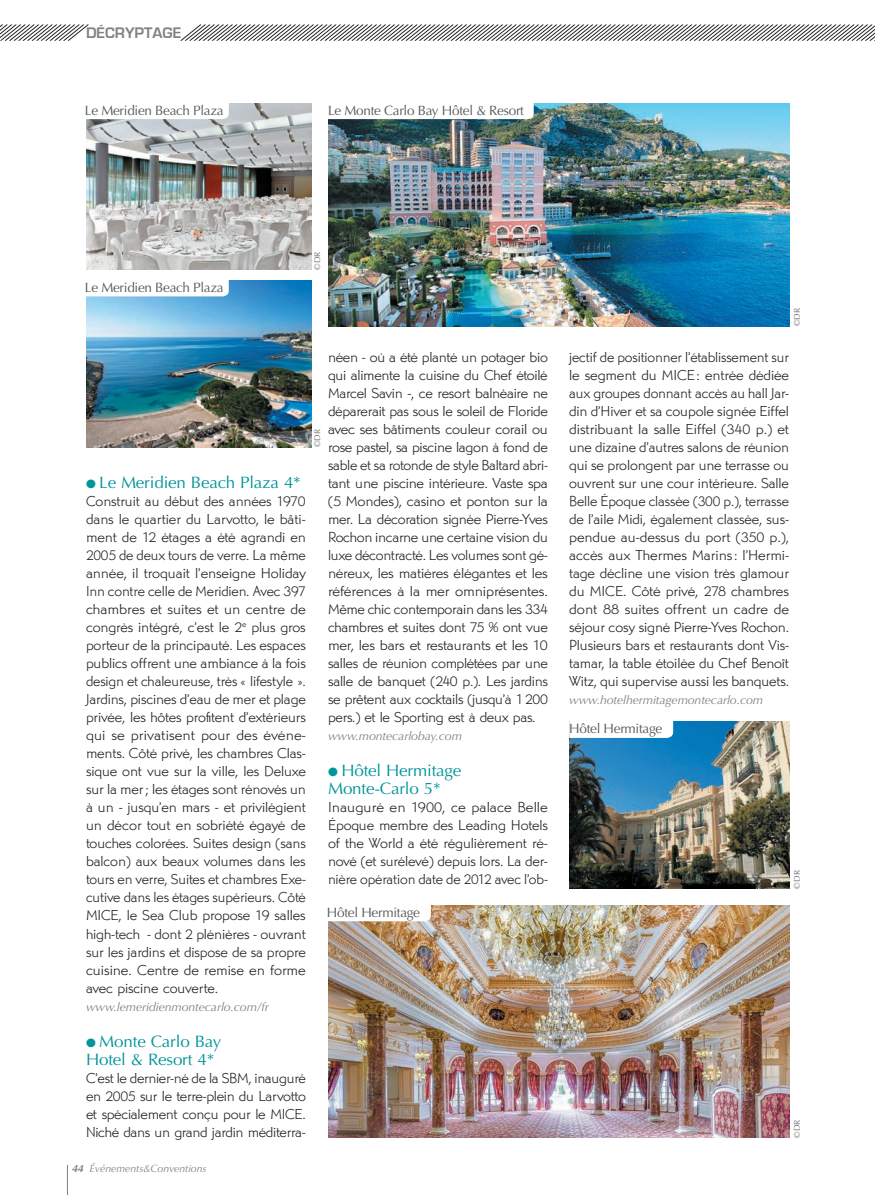
<style>
.page{position:relative;width:876px;height:1195px;background:#fff}
.page>*{position:absolute;margin:0;border:0;box-sizing:border-box;transform-origin:0 0}
.t1{font:16.5px/18px "Optima";letter-spacing:-.01em;color:#00959a}
.t2{font:700 15.75px "Eurostile";color:#808285}
.t3{font:300 15px/18px "Martin Got URWTOT";letter-spacing:-.02em;color:#231f20;text-align:justify}
.t4{font:300 15px/18px "Martin Got URWTOT";letter-spacing:-.02em;color:#231f20;text-align:justify;scale:1.06 1}
.t5{font:13.5px "Optima";letter-spacing:-.02em;color:#57585a}
.t6{font:italic 12px "Optima";letter-spacing:-.01em;color:#808285}
.t7{font:italic 10.5px "Optima";color:#808285}
.t8{font:8.25px "Optima";letter-spacing:.01em;color:#6c6d70}
.s1{font-weight:700}
</style>
<div class="page">
<svg style="left:0;top:24px;width:874px;height:17px"></svg>
<hr style="left:67px;top:1164px;width:1px;height:30px;background:#808285">
<img style="left:86px;top:103px;width:225px;height:167px">
<img style="left:86px;top:280px;width:225px;height:167px">
<img style="left:328px;top:103px;width:461px;height:223px">
<img style="left:328px;top:905px;width:461px;height:232px">
<img style="left:569px;top:721px;width:220px;height:167px">
<svg style="left:86px;top:103px;width:143px;height:16px"></svg>
<svg style="left:328px;top:103px;width:205px;height:16px"></svg>
<svg style="left:86px;top:280px;width:143px;height:16px"></svg>
<svg style="left:328px;top:905px;width:102px;height:16px"></svg>
<svg style="left:569px;top:721px;width:103px;height:16px"></svg>
<p class="t2" style="left:86px;top:24px;width:97px">DÉCRYPTAGE</p>
<p class="t5" style="left:85px;top:102px;width:140px">Le Meridien Beach Plaza</p>
<p class="t5" style="left:328px;top:102px;width:197px">Le Monte Carlo Bay Hôtel &amp; Resort</p>
<p class="t5" style="left:85px;top:279px;width:140px">Le Meridien Beach Plaza</p>
<p class="t8" style="left:312px;top:270px;width:20px;rotate:-90deg">©DR</p>
<p class="t1" style="left:86px;top:473px;width:216px">● Le Meridien Beach Plaza 4*</p>
<p class="t3" style="left:86px;top:492px;width:221px">Construit au début des années 1970 dans le quartier du Larvotto, le bâti&shy;ment de 12 étages a été agrandi en 2005 de deux tours de verre. La même année, il troquait l’enseigne Holiday Inn contre celle de Meridien. Avec 397 chambres et suites et un centre de congrès intégré, c’est le 2<sup>e</sup> plus gros porteur de la principauté. Les espaces publics offrent une ambiance à la fois design et chaleureuse, très « lifestyle ».<br>Jardins, piscines d’eau de mer et plage privée, les hôtes profitent d’extérieurs qui se privatisent pour des événe&shy;ments. Côté privé, les chambres Clas&shy;sique ont vue sur la ville, les Deluxe sur la mer; les étages sont rénovés un à un - jusqu’en mars - et privilégient un décor tout en sobriété égayé de touches colorées. Suites design (sans balcon) aux beaux volumes dans les tours en verre, Suites et chambres Exe&shy;cutive dans les étages supérieurs. Côté MICE, le Sea Club propose 19 salles high-tech - dont 2 plénières - ouvrant sur les jardins et dispose de sa propre cuisine. Centre de remise en forme avec piscine couverte.</p>
<p class="t6" style="left:86px;top:999px;width:184px">www.lemeridienmontecarlo.com/fr</p>
<p class="t1" style="left:86px;top:1031px;width:137px">● Monte Carlo Bay<br>Hotel &amp; Resort 4*</p>
<p class="t3" style="left:86px;top:1068px;width:221px">C’est le dernier-né de la SBM, inauguré en 2005 sur le terre-plein du Larvotto et spécialement conçu pour le MICE.<br>Niché dans un grand jardin méditerra-</p>
<p class="t3" style="left:328px;top:348px;width:221px">néen - où a été planté un potager bio qui alimente la cuisine du Chef étoilé Marcel Savin -, ce resort balnéaire ne déparerait pas sous le soleil de Floride avec ses bâtiments couleur corail ou rose pastel, sa piscine lagon à fond de sable et sa rotonde de style Baltard abri&shy;tant une piscine intérieure. Vaste spa (5 Mondes), casino et ponton sur la mer. La décoration signée Pierre-Yves Rochon incarne une certaine vision du luxe décontracté. Les volumes sont gé&shy;néreux, les matières élégantes et les références à la mer omniprésentes.<br>Même chic contemporain dans les 334 chambres et suites dont 75 % ont vue mer, les bars et restaurants et les 10 salles de réunion complétées par une salle de banquet (240 p.). Les jardins se prêtent aux cocktails (jusqu’à 1200 pers.) et le Sporting est à deux pas.</p>
<p class="t6" style="left:328px;top:729px;width:135px">www.montecarlobay.com</p>
<p class="t1" style="left:328px;top:761px;width:135px">● Hôtel Hermitage<br>Monte-Carlo 5*</p>
<p class="t4" style="left:328px;top:798px;width:209px">Inauguré en 1900, ce palace Belle Époque membre des Leading Hotels of the World a été régulièrement ré&shy;nové (et surélevé) depuis lors. La der&shy;nière opération date de 2012 avec l’ob-</p>
<p class="t8" style="left:312px;top:447px;width:20px;rotate:-90deg">©DR</p>
<p class="t5" style="left:327px;top:904px;width:94px">Hôtel Hermitage</p>
<p class="t7" style="left:72px;top:1161px;width:136px"><span class="s1">44</span> Événements&amp;Conventions</p>
<p class="t8" style="left:791px;top:326px;width:20px;rotate:-90deg">©DR</p>
<p class="t3" style="left:569px;top:348px;width:221px">jectif de positionner l’établissement sur le segment du MICE: entrée dédiée aux groupes donnant accès au hall Jar&shy;din d’Hiver et sa coupole signée Eiffel distribuant la salle Eiffel (340 p.) et une dizaine d’autres salons de réunion qui se prolongent par une terrasse ou ouvrent sur une cour intérieure. Salle Belle Époque classée (300 p.), terrasse de l’aile Midi, également classée, sus&shy;pendue au-dessus du port (350 p.), accès aux Thermes Marins: l’Hermi&shy;tage décline une vision très glamour du MICE. Côté privé, 278 chambres dont 88 suites offrent un cadre de séjour cosy signé Pierre-Yves Rochon.<br>Plusieurs bars et restaurants dont Vis&shy;tamar, la table étoilée du Chef Benoît Witz, qui supervise aussi les banquets.</p>
<p class="t6" style="left:569px;top:693px;width:195px">www.hotelhermitagemontecarlo.com</p>
<p class="t5" style="left:569px;top:720px;width:94px">Hôtel Hermitage</p>
<p class="t8" style="left:791px;top:888px;width:20px;rotate:-90deg">©DR</p>
<p class="t8" style="left:791px;top:1137px;width:20px;rotate:-90deg">©DR</p>
</div>
